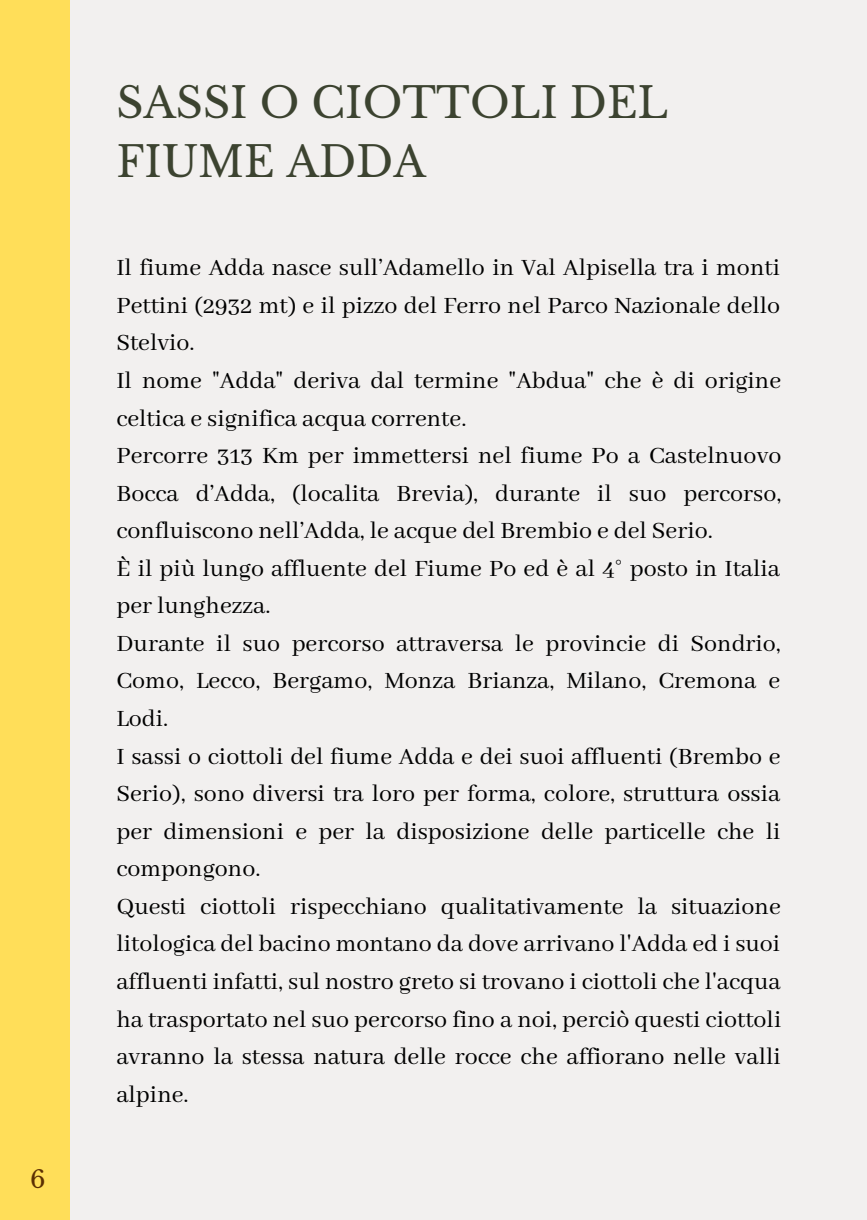
<style>
.page{position:relative;width:867px;height:1220px;background:#f2f0ef}
.page>*{position:absolute;margin:0;border:0;box-sizing:border-box;transform-origin:0 0}
.t1{font:42px/58.6px "Libre Baskerville";color:#3c4330}
.t2{font:26px/37.6px "Abhaya Libre";color:#000}
.t3{font:24px "Libre Baskerville";color:#5b2f02}
</style>
<div class="page">
<div style="left:0;top:0;width:70px;height:1220px;background:#ffde59"></div>
<p class="t3" style="left:30px;top:1165px;width:17px">6</p>
<h1 class="t1" style="left:116px;top:74px;width:553px">SASSI O CIOTTOLI DEL<br>FIUME ADDA</h1>
<p class="t2" style="left:116px;top:250px;width:667px">Il fiume Adda nasce sull’Adamello in Val Alpisella tra i monti Pettini (2932 mt) e il pizzo del Ferro nel Parco Nazionale dello Stelvio.<br>Il nome "Adda" deriva dal termine "Abdua" che è di origine celtica e significa acqua corrente.<br>Percorre 313 Km per immettersi nel fiume Po a Castelnuovo Bocca d’Adda, (localita Brevia), durante il suo percorso, confluiscono nell’Adda, le acque del Brembio e del Serio.<br>È il più lungo affluente del Fiume Po ed è al 4° posto in Italia per lunghezza.<br>Durante il suo percorso attraversa le provincie di Sondrio, Como, Lecco, Bergamo, Monza Brianza, Milano, Cremona e Lodi.<br>I sassi o ciottoli del fiume Adda e dei suoi affluenti (Brembo e Serio), sono diversi tra loro per forma, colore, struttura ossia per dimensioni e per la disposizione delle particelle che li compongono.<br>Questi ciottoli rispecchiano qualitativamente la situazione litologica del bacino montano da dove arrivano l'Adda ed i suoi affluenti infatti, sul nostro greto si trovano i ciottoli che l'acqua ha trasportato nel suo percorso fino a noi, perciò questi ciottoli avranno la stessa natura delle rocce che affiorano nelle valli alpine.</p>
</div>
